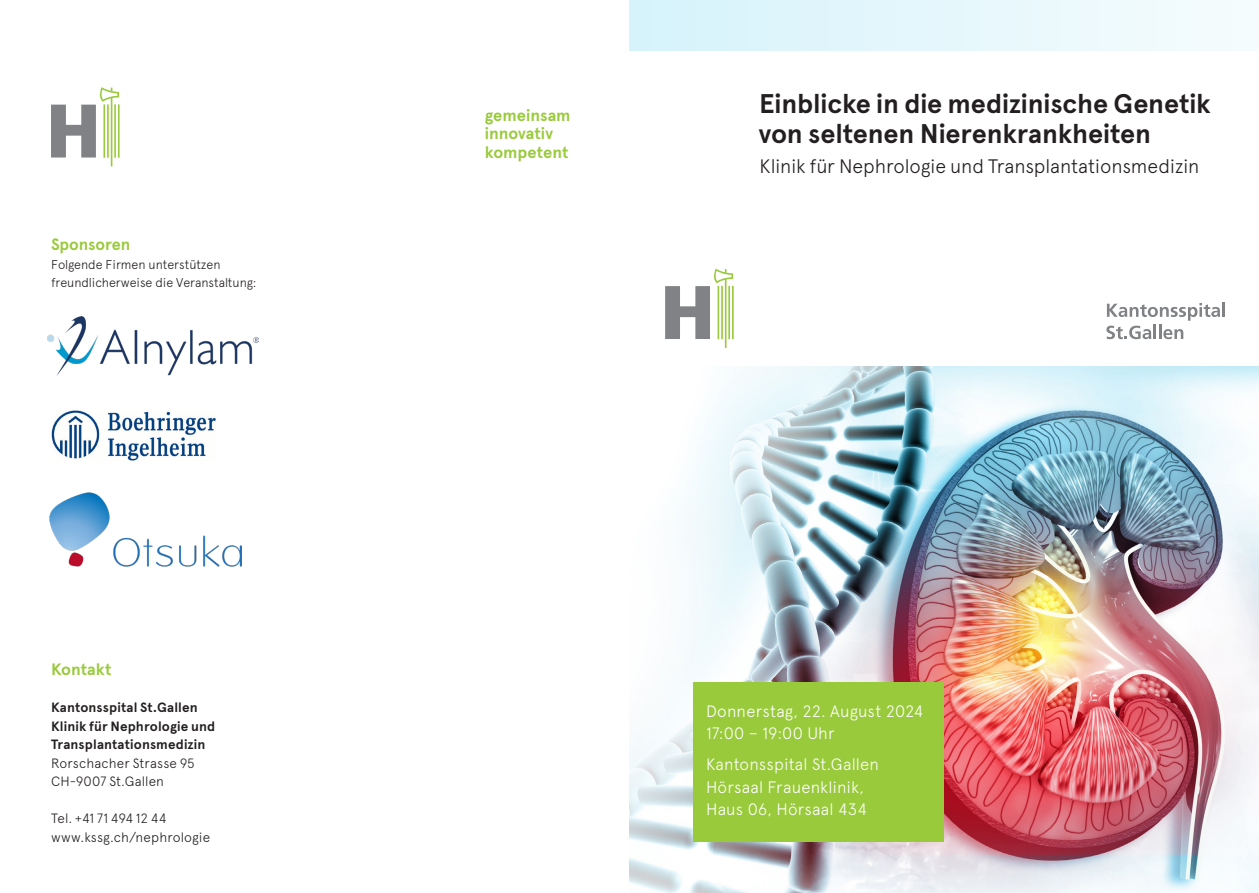
<style>
.page{position:relative;width:1259px;height:893px;background:#fff}
.page>*{position:absolute;margin:0;border:0;box-sizing:border-box;transform-origin:0 0}
.t1{font:700 27px/30px "Apercu";letter-spacing:-.005em;color:#231f20}
.t2{font:300 19.5px "Apercu";letter-spacing:-.01em;color:#231f20}
.t3{font:300 16.5px/22.5px "Apercu";letter-spacing:.01em;color:#fff}
.t4{font:700 16.5px/18.5px "Apercu";color:#99ca3b}
.t5{font:300 13.5px/18.5px "Apercu";letter-spacing:.01em;color:#231f20}
.t6{font:700 13.5px/18.5px "Apercu";letter-spacing:.01em;color:#231f20}
.t7{font:300 12.75px/18.5px "Apercu";letter-spacing:-.005em;color:#231f20}
</style>
<div class="page">
<div style="left:629px;top:0;width:630px;height:75px;background:linear-gradient(to right,#d5f3fb,#f6fcfe)"></div>
<img style="left:629px;top:366px;width:630px;height:527px">
<svg style="left:51px;top:87px;width:69px;height:79px"></svg>
<div style="left:629px;top:51px;width:630px;height:315px;background:#fff"></div>
<svg style="left:665px;top:269px;width:68px;height:79px"></svg>
<hr style="left:1222px;top:303px;width:3px;height:14px;background:#808285">
<svg style="left:1106px;top:303px;width:114px;height:36px"></svg>
<div style="left:693px;top:682px;width:251px;height:160px;background:#99ca3b"></div>
<img style="left:48px;top:317px;width:211px;height:58px">
<img style="left:51px;top:410px;width:165px;height:83px">
<img style="left:50px;top:493px;width:192px;height:73px">
<p class="t4" style="left:51px;top:235px;width:81px">Sponsoren</p>
<p class="t7" style="left:51px;top:255px;width:207px">Folgende Firmen unterstützen freundlicherweise die Veranstaltung:</p>
<p class="t4" style="left:51px;top:661px;width:62px">Kontakt</p>
<p class="t6" style="left:51px;top:699px;width:166px">Kantonsspital St.Gallen<br>Klinik für Nephrologie und<br>Transplantationsmedizin</p>
<p class="t5" style="left:51px;top:754px;width:145px">Rorschacher Strasse 95<br>CH-9007 St.Gallen</p>
<p class="t5" style="left:51px;top:809px;width:161px">Tel. +41 71 494 12 44 www.kssg.ch/nephrologie</p>
<p class="t4" style="left:485px;top:106px;width:87px">gemeinsam innovativ kompetent</p>
<h1 class="t1" style="left:759px;top:88px;width:453px">Einblicke in die medizinische Genetik von seltenen Nierenkrankheiten</h1>
<p class="t2" style="left:759px;top:154px;width:441px">Klinik für Nephrologie und Transplantationsmedizin</p>
<p class="t3" style="left:706px;top:700px;width:219px">Donnerstag, 22. August 2024<br>17:00 – 19:00 Uhr</p>
<p class="t3" style="left:706px;top:753px;width:174px">Kantonsspital St.Gallen<br>Hörsaal Frauenklinik,<br>Haus 06, Hörsaal 434</p>
</div>
